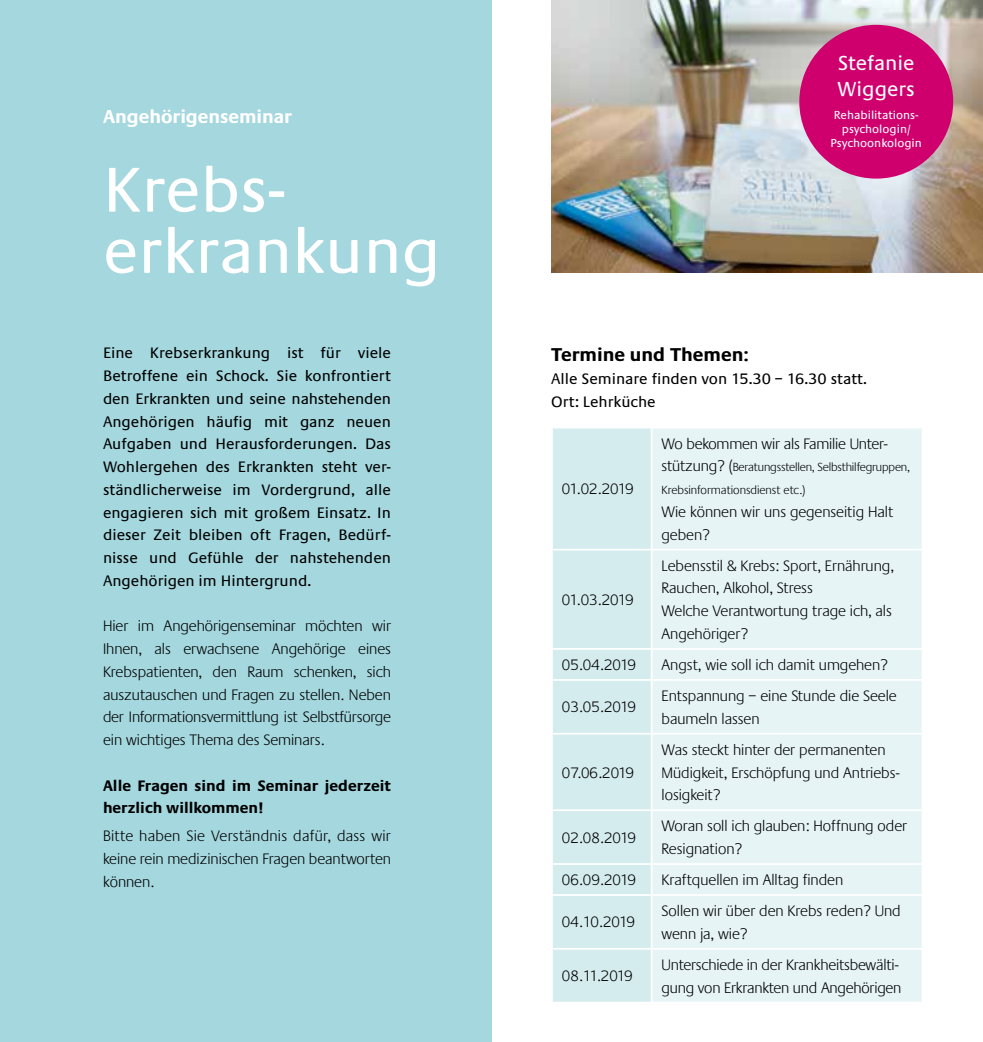
<style>
.page{position:relative;width:983px;height:1042px;background:#fff}
.page>*{position:absolute;margin:0;border:0;box-sizing:border-box;transform-origin:0 0}
.t1{font:65.62px/61.2px "Praxis EF";color:#fff}
.t2{font:21px/25.2px "Praxis EF";color:#fff}
.t3{font:700 19.25px "Praxis EF";letter-spacing:-.005em;color:#fff}
.t4{font:700 19.25px "Praxis EF";color:#000}
.t5{font:300 15.75px/22.8px "Praxis EF";color:#000}
.t6{font:15.75px/22.8px "Praxis EF";color:#000;text-align:justify}
.t7{font:700 15.75px/22.8px "Praxis EF";color:#000}
.t8{font:300 12.25px/22.8px "Praxis EF";letter-spacing:-.01em;color:#000}
.t9{font:12.08px/14.5px "Praxis EF";color:#fff;text-align:center}
.s1{font-size:15.75px}
</style>
<div class="page">
<div style="left:552px;top:428px;width:98px;height:573px;background:#d5ecef"></div>
<div style="left:652px;top:428px;width:269px;height:573px;background:#e6f4f6"></div>
<hr style="left:551px;top:549px;width:100px;height:1px;background:#fff">
<hr style="left:651px;top:549px;width:272px;height:1px;background:#fff">
<hr style="left:551px;top:648px;width:100px;height:2px;background:#fff">
<hr style="left:651px;top:648px;width:272px;height:2px;background:#fff">
<hr style="left:551px;top:679px;width:100px;height:2px;background:#fff">
<hr style="left:651px;top:679px;width:272px;height:2px;background:#fff">
<hr style="left:551px;top:733px;width:100px;height:1px;background:#fff">
<hr style="left:651px;top:733px;width:272px;height:1px;background:#fff">
<hr style="left:551px;top:809px;width:100px;height:2px;background:#fff">
<hr style="left:651px;top:809px;width:272px;height:2px;background:#fff">
<hr style="left:551px;top:863px;width:100px;height:2px;background:#fff">
<hr style="left:651px;top:863px;width:272px;height:2px;background:#fff">
<hr style="left:551px;top:894px;width:100px;height:2px;background:#fff">
<hr style="left:651px;top:894px;width:272px;height:2px;background:#fff">
<hr style="left:551px;top:948px;width:100px;height:1px;background:#fff">
<hr style="left:651px;top:948px;width:272px;height:1px;background:#fff">
<img style="left:551px;top:0;width:431px;height:273px">
<div style="left:0;top:0;width:491px;height:1042px;background:#a4d7de"></div>
<div style="left:799px;top:25px;width:153px;height:154px;background:#cf006e;border-radius:50%"></div>
<p class="t3" style="left:103px;top:106px;width:190px">Angehörigenseminar</p>
<h1 class="t1" style="left:103px;top:161px;width:339px">Krebs&shy;erkrankung</h1>
<p class="t6" style="left:103px;top:342px;width:289px">Eine Krebserkrankung ist für viele Betroffene ein Schock. Sie konfrontiert den Erkrankten und seine nahstehenden Angehörigen häufig mit ganz neuen Aufgaben und Herausforderungen. Das Wohlergehen des Erkrankten steht ver&shy;ständlicherweise im Vordergrund, alle engagieren sich mit großem Einsatz. In dieser Zeit bleiben oft Fragen, Bedürf&shy;nisse und Gefühle der nahstehenden Angehörigen im Hintergrund.</p>
<p class="t5" style="left:103px;top:615px;width:289px;text-align:justify">Hier im Angehörigenseminar möchten wir Ihnen, als erwachsene Angehörige eines Krebspatienten, den Raum schenken, sich auszutauschen und Fragen zu stellen. Neben der Informationsvermittlung ist Selbstfürsorge ein wichtiges Thema des Seminars.</p>
<p class="t7" style="left:103px;top:774px;width:289px">Alle Fragen sind im Seminar jederzeit herzlich willkommen!</p>
<p class="t5" style="left:103px;top:825px;width:289px;text-align:justify">Bitte haben Sie Verständnis dafür, dass wir keine rein medizinischen Fragen beantworten können.</p>
<h2 class="t2" style="left:837px;top:51px;width:79px">Stefanie<br>Wiggers</h2>
<p class="t9" style="left:830px;top:108px;width:93px">Rehabilitations&shy;psychologin/<br>Psychoonkologin</p>
<p class="t4" style="left:551px;top:344px;width:199px">Termine und Themen:</p>
<p class="t6" style="left:551px;top:367px;width:317px">Alle Seminare finden von 15.30 – 16.30 statt.<br>Ort: Lehrküche</p>
<p class="t5" style="left:561px;top:478px;width:73px">01.02.2019</p>
<p class="t5" style="left:561px;top:589px;width:73px">01.03.2019</p>
<p class="t5" style="left:661px;top:432px;width:228px">Wo bekommen wir als Familie Unter-</p>
<p class="t8" style="left:661px;top:456px;width:250px"><span class="s1">stützung? (</span>Beratungsstellen, Selbsthilfegruppen,<br>Krebsinformationsdienst etc.)</p>
<p class="t5" style="left:661px;top:501px;width:233px">Wie können wir uns gegenseitig Halt geben?</p>
<p class="t5" style="left:661px;top:554px;width:234px">Lebensstil &amp; Krebs: Sport, Ernährung,<br>Rauchen, Alkohol, Stress<br>Welche Verantwortung trage ich, als<br>Angehöriger?</p>
<p class="t5" style="left:561px;top:654px;width:75px">05.04.2019</p>
<p class="t5" style="left:661px;top:654px;width:228px">Angst, wie soll ich damit umgehen?</p>
<p class="t5" style="left:561px;top:696px;width:75px">03.05.2019</p>
<p class="t5" style="left:661px;top:685px;width:237px">Entspannung – eine Stunde die Seele baumeln lassen</p>
<p class="t5" style="left:561px;top:761px;width:74px">07.06.2019</p>
<p class="t5" style="left:661px;top:738px;width:240px">Was steckt hinter der permanenten<br>Müdigkeit, Erschöpfung und Antriebs&shy;losigkeit?</p>
<p class="t5" style="left:561px;top:826px;width:75px">02.08.2019</p>
<p class="t5" style="left:661px;top:815px;width:247px">Woran soll ich glauben: Hoffnung oder<br>Resignation?</p>
<p class="t5" style="left:561px;top:869px;width:75px">06.09.2019</p>
<p class="t5" style="left:661px;top:869px;width:183px">Kraftquellen im Alltag finden</p>
<p class="t5" style="left:561px;top:911px;width:74px">04.10.2019</p>
<p class="t5" style="left:661px;top:900px;width:241px">Sollen wir über den Krebs reden? Und wenn ja, wie?</p>
<p class="t5" style="left:561px;top:965px;width:72px">08.11.2019</p>
<p class="t5" style="left:661px;top:953px;width:241px">Unterschiede in der Krankheitsbewälti&shy;gung von Erkrankten und Angehörigen</p>
</div>
